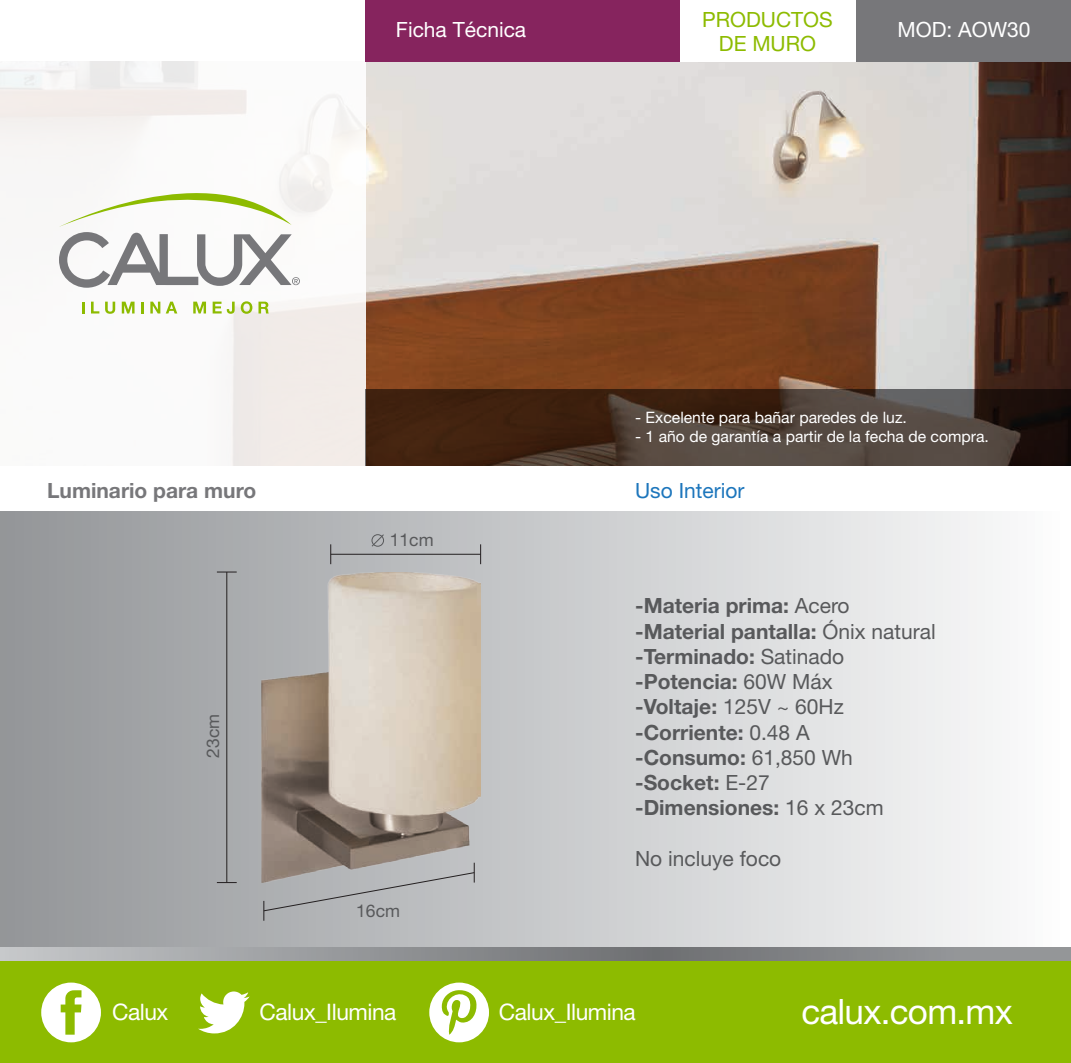
<style>
.page{position:relative;width:1071px;height:1063px;background:#fff}
.page>*{position:absolute;margin:0;border:0;box-sizing:border-box;transform-origin:0 0}
.t1{font:35px "Helvetica Neue";letter-spacing:-.02em;color:#fff}
.t2{font:22.75px "Helvetica Neue";letter-spacing:-.02em;color:#fff}
.t3{font:700 21px/25.2px "Helvetica Neue";color:#58595b}
.t4{font:21px "Helvetica Neue";color:#fff}
.t5{font:700 21px "Helvetica Neue";color:#77777a}
.t6{font:21px/24.5px "Helvetica Neue";color:#8dbb00;text-align:center}
.t7{font:21px "Helvetica Neue";color:#58595b}
.t8{font:21px "Helvetica Neue";color:#1d76bc}
.t9{font:17.5px "Helvetica Neue";color:#58595b}
.t10{font:15.75px "Helvetica Neue";color:#fff}
.s1{font-weight:400}
</style>
<div class="page">
<img style="left:366px;top:61px;width:705px;height:327px">
<div style="left:0;top:512px;width:1070px;height:449px;background:linear-gradient(to right,#919497,#fcfcfd)"></div>
<svg style="left:0;top:947px;width:1071px;height:14px;background:#919396"></svg>
<svg style="left:0;top:0;width:366px;height:466px"></svg>
<svg style="left:82px;top:301px;width:2px;height:12px"></svg>
<svg style="left:91px;top:301px;width:8px;height:12px"></svg>
<svg style="left:105px;top:301px;width:10px;height:13px"></svg>
<svg style="left:122px;top:301px;width:13px;height:12px"></svg>
<svg style="left:141px;top:301px;width:3px;height:12px"></svg>
<svg style="left:150px;top:301px;width:10px;height:12px"></svg>
<svg style="left:166px;top:301px;width:11px;height:12px"></svg>
<svg style="left:193px;top:301px;width:13px;height:12px"></svg>
<svg style="left:213px;top:301px;width:22px;height:13px"></svg>
<svg style="left:241px;top:301px;width:11px;height:13px"></svg>
<svg style="left:259px;top:301px;width:10px;height:12px"></svg>
<svg style="left:59px;top:152px;width:241px;height:136px"></svg>
<div style="left:366px;top:0;width:705px;height:61px;background:#86245e"></div>
<div style="left:855px;top:0;width:216px;height:61px;background:#77777a"></div>
<div style="left:680px;top:0;width:175px;height:61px;background:#fff"></div>
<div style="left:0;top:961px;width:1071px;height:101px;background:#8dbb00"></div>
<svg style="left:41px;top:982px;width:60px;height:60px"></svg>
<svg style="left:198px;top:991px;width:52px;height:42px"></svg>
<svg style="left:429px;top:982px;width:60px;height:60px"></svg>
<svg style="left:366px;top:388px;width:705px;height:77px;background:#463328"></svg>
<svg style="left:263px;top:882px;width:212px;height:38px;background:#b2b4b7"></svg>
<hr style="left:331px;top:553px;width:150px;height:1px;background:#231f20">
<svg style="left:480px;top:544px;width:1px;height:20px"></svg>
<svg style="left:330px;top:544px;width:1px;height:20px"></svg>
<hr style="left:226px;top:572px;width:1px;height:310px;background:#231f20">
<svg style="left:217px;top:882px;width:20px;height:1px"></svg>
<svg style="left:217px;top:571px;width:20px;height:1px"></svg>
<svg style="left:371px;top:533px;width:14px;height:14px"></svg>
<img style="left:262px;top:572px;width:219px;height:310px">
<p class="t4" style="left:396px;top:17px;width:132px">Ficha Técnica</p>
<p class="t6" style="left:702px;top:6px;width:132px">PRODUCTOS<br>DE MURO</p>
<p class="t4" style="left:897px;top:17px;width:135px">MOD: AOW30</p>
<p class="t10" style="left:635px;top:408px;width:273px">- Excelente para bañar paredes de luz.</p>
<p class="t10" style="left:635px;top:427px;width:355px">- 1 año de garantía a partir de la fecha de compra.</p>
<p class="t5" style="left:47px;top:477px;width:211px">Luminario para muro</p>
<p class="t8" style="left:635px;top:477px;width:111px">Uso Interior</p>
<p class="t9" style="left:202px;top:757px;width:45px;rotate:-90deg">23cm</p>
<p class="t9" style="left:390px;top:529px;width:45px">11cm</p>
<p class="t9" style="left:356px;top:900px;width:45px">16cm</p>
<p class="t3" style="left:635px;top:593px;width:302px">-Materia prima: <span class="s1">Acero </span>-Material pantalla: <span class="s1">Ónix natural </span>-Terminado: <span class="s1">Satinado </span>-Potencia: <span class="s1">60W Máx<br></span>-Voltaje: <span class="s1">125V ~ 60Hz </span>-Corriente: <span class="s1">0.48 A<br></span>-Consumo: <span class="s1">61,850 Wh </span>-Socket: <span class="s1">E-27<br></span>-Dimensiones: <span class="s1">16 x 23cm</span></p>
<p class="t7" style="left:635px;top:845px;width:148px">No incluye foco</p>
<p class="t2" style="left:112px;top:997px;width:58px">Calux</p>
<p class="t2" style="left:260px;top:997px;width:138px">Calux_Ilumina</p>
<p class="t2" style="left:499px;top:997px;width:138px">Calux_Ilumina</p>
<h1 class="t1" style="left:801px;top:990px;width:213px">calux.com.mx</h1>
</div>
